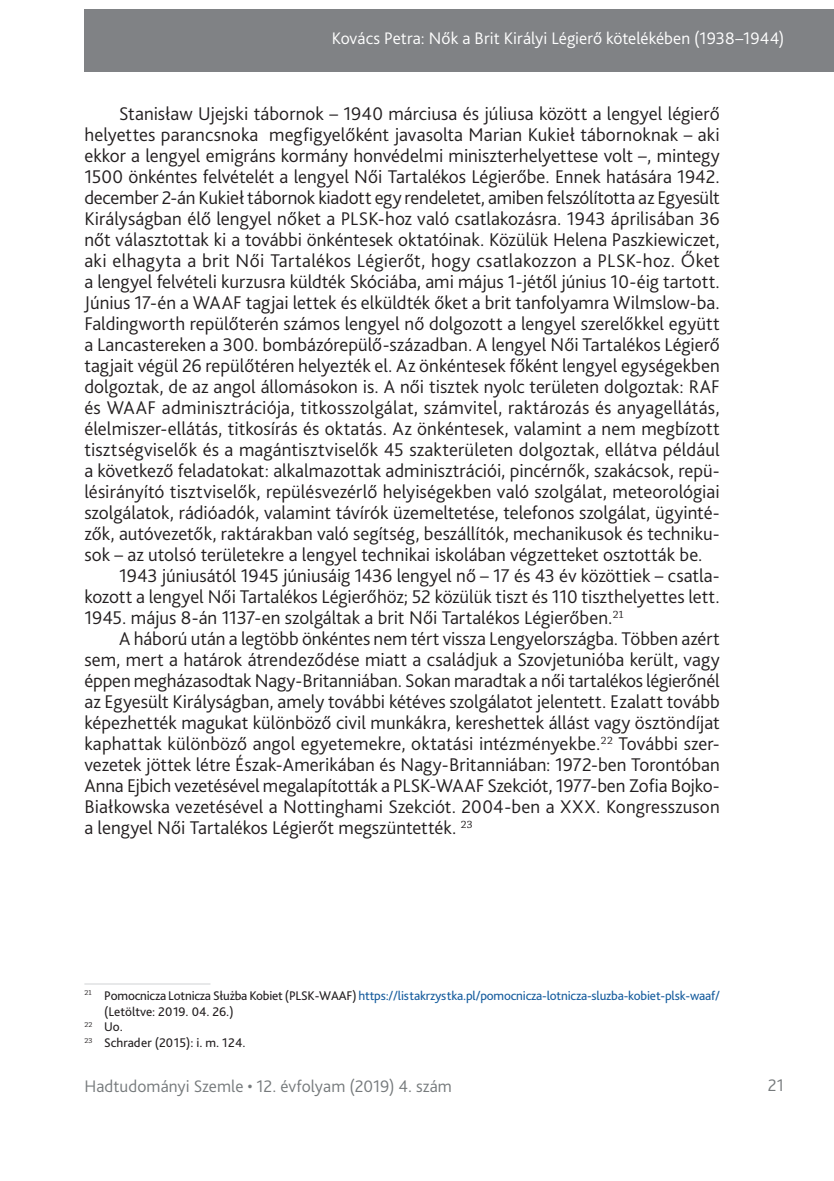
<style>
.page{position:relative;width:834px;height:1181px;background:#fff}
.page>*{position:absolute;margin:0;border:0;box-sizing:border-box;transform-origin:0 0}
._1__Body_copy{font:300 19.25px/21px "Bliss Pro";color:#231f20;text-align:justify}
.t1{font:300 17.5px "Bliss Pro";letter-spacing:.005em;color:#fff}
.t2{font:300 17.5px "Bliss Pro";letter-spacing:.005em;color:#767a7c}
.Lábjegyzet{font:13.12px/15.8px "Bliss Pro";letter-spacing:-.015em;color:#175d9e}
.Lábjegyzet-2{font:13.12px "Bliss Pro";color:#231f20}
.s1{color:#231f20}
</style>
<div class="page">
<div style="left:84px;top:9px;width:749px;height:63px;background:#808285"></div>
<hr style="left:84px;top:983px;width:126px;height:1px;background:#d1d2d4">
<p class="t1" style="left:331px;top:27px;width:454px">Kovács Petra: Nők a Brit Királyi Légierő kötelékében (1938–1944)</p>
<p class="_1__Body_copy" style="left:84px;top:103px;width:637px;text-indent:35px">Stanisław Ujejski tábornok – 1940 márciusa és júliusa között a lengyel légierő helyettes parancsnoka megfigyelőként javasolta Marian Kukieł tábornoknak – aki ekkor a lengyel emigráns kormány honvédelmi miniszterhelyettese volt –, mintegy 1500 önkéntes felvételét a lengyel Női Tartalékos Légierőbe. Ennek hatására 1942. december 2-án Kukieł tábornok kiadott egy rendeletet, amiben felszólította az Egyesült Királyságban élő lengyel nőket a PLSK-hoz való csatlakozásra. 1943 áprilisában 36 nőt választottak ki a további önkéntesek oktatóinak. Közülük Helena Paszkiewiczet, aki elhagyta a brit Női Tartalékos Légierőt, hogy csatlakozzon a PLSK-hoz. Őket a lengyel felvételi kurzusra küldték Skóciába, ami május 1-jétől június 10-éig tartott.<br>Június 17-én a WAAF tagjai lettek és elküldték őket a brit tanfolyamra Wilmslow-ba.<br>Faldingworth repülőterén számos lengyel nő dolgozott a lengyel szerelőkkel együtt a Lancastereken a 300. bombázórepülő-században. A lengyel Női Tartalékos Légierő tagjait végül 26 repülőtéren helyezték el. Az önkéntesek főként lengyel egységekben dolgoztak, de az angol állomásokon is. A női tisztek nyolc területen dolgoztak: RAF és WAAF adminisztrációja, titkosszolgálat, számvitel, raktározás és anyagellátás, élelmiszer-ellátás, titkosírás és oktatás. Az önkéntesek, valamint a nem megbízott tisztségviselők és a magántisztviselők 45 szakterületen dolgoztak, ellátva például a következő feladatokat: alkalmazottak adminisztrációi, pincérnők, szakácsok, repü&shy;lésirányító tisztviselők, repülésvezérlő helyiségekben való szolgálat, meteorológiai szolgálatok, rádióadók, valamint távírók üzemeltetése, telefonos szolgálat, ügyinté&shy;zők, autóvezetők, raktárakban való segítség, beszállítók, mechanikusok és techniku&shy;sok – az utolsó területekre a lengyel technikai iskolában végzetteket osztották be.</p>
<p class="_1__Body_copy" style="left:84px;top:565px;width:636px;text-indent:35px">1943 júniusától 1945 júniusáig 1436 lengyel nő – 17 és 43 év közöttiek – csatla&shy;kozott a lengyel Női Tartalékos Légierőhöz; 52 közülük tiszt és 110 tiszthelyettes lett.<br>1945. május 8-án 1137-en szolgáltak a brit Női Tartalékos Légierőben.<sup>21</sup></p>
<p class="_1__Body_copy" style="left:84px;top:628px;width:636px;text-indent:35px">A háború után a legtöbb önkéntes nem tért vissza Lengyelországba. Többen azért sem, mert a határok átrendeződése miatt a családjuk a Szovjetunióba került, vagy éppen megházasodtak Nagy-Britanniában. Sokan maradtak a női tartalékos légierőnél az Egyesült Királyságban, amely további kétéves szolgálatot jelentett. Ezalatt tovább képezhették magukat különböző civil munkákra, kereshettek állást vagy ösztöndíjat kaphattak különböző angol egyetemekre, oktatási intézményekbe.<sup>22</sup> További szer&shy;vezetek jöttek létre Észak-Amerikában és Nagy-Britanniában: 1972-ben Torontóban Anna Ejbich vezetésével megalapították a PLSK-WAAF Szekciót, 1977-ben Zofia Bojko-Białkowska vezetésével a Nottinghami Szekciót. 2004-ben a XXX. Kongresszuson a lengyel Női Tartalékos Légierőt megszüntették. <sup>23</sup></p>
<p class="Lábjegyzet" style="left:104px;top:987px;width:617px;text-indent:-20px"><sup>21</sup> <span class="s1">Pomocnicza Lotnicza Służba Kobiet (PLSK-WAAF)</span> https://listakrzystka.pl/pomocnicza-lotnicza-sluzba-kobiet-plsk-waaf/ <span class="s1">(Letöltve: 2019. 04. 26.)</span></p>
<p class="Lábjegyzet-2" style="left:84px;top:1018px;width:40px"><sup>22</sup> Uo.</p>
<p class="Lábjegyzet-2" style="left:84px;top:1034px;width:163px"><sup>23</sup> Schrader (2015): i. m. 124.</p>
<p class="t2" style="left:84px;top:1075px;width:369px">Hadtudományi Szemle • 12. évfolyam (2019) 4. szám</p>
<p class="t2" style="left:767px;top:1074px;width:18px">21</p>
</div>
